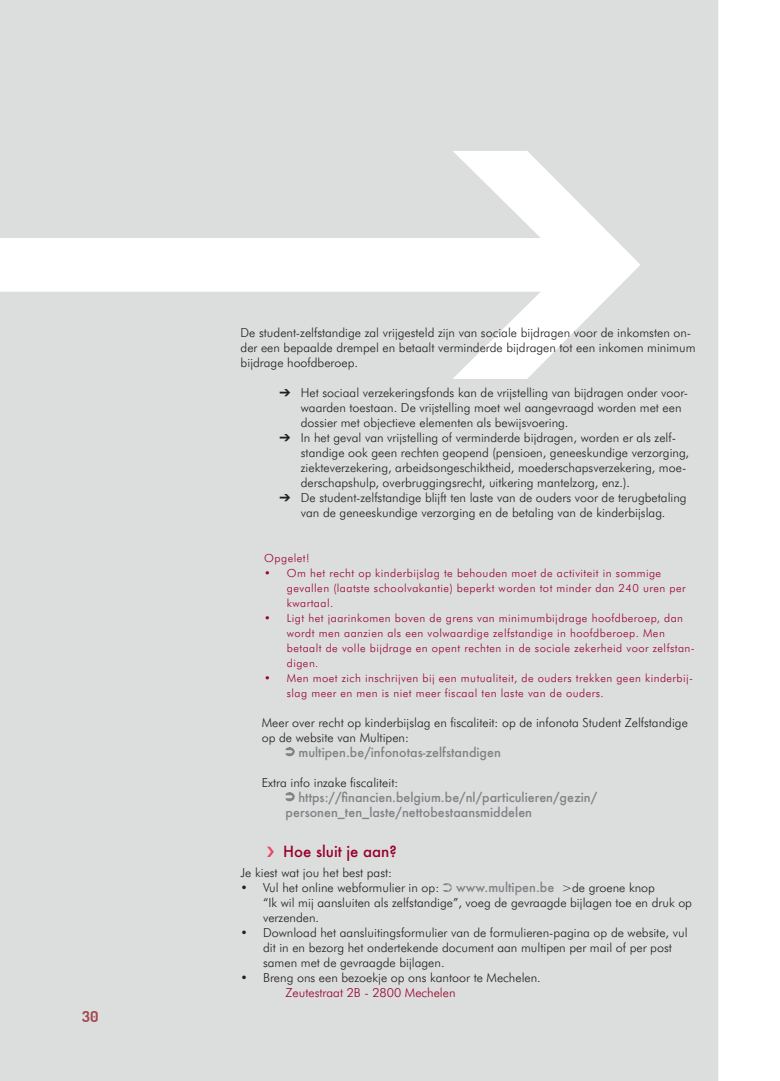
<style>
.page{position:relative;width:780px;height:1081px;background:#fff}
.page>*{position:absolute;margin:0;border:0;box-sizing:border-box;transform-origin:0 0}
.t1{font:500 15px "Futura";color:#98012d}
.t2{font:700 15px "Dosis";color:#98012d}
.t3{font:300 12.5px/15px "Futura BT";color:#231f20}
.t4{font:500 12.5px/15px "Futura";color:#808285}
.t5{font:300 12.5px "Futura BT";color:#98012d}
.t6{font:300 11.25px/15px "Futura BT";letter-spacing:.04em;color:#98012d}
.s1{color:#808285}
.s2{font-family:"Futura";font-weight:500;color:#808285}
</style>
<div class="page">
<div style="left:0;top:0;width:718px;height:1081px;background:#dcdddd"></div>
<div style="left:83px;top:1011px;width:15px;height:11px;background:#dcdddd"></div>
<svg style="left:0;top:151px;width:640px;height:228px;fill:#dcdddd"></svg>
<svg style="left:285px;top:745px;width:10px;height:13px"></svg>
<svg style="left:285px;top:790px;width:10px;height:13px"></svg>
<svg style="left:267px;top:846px;width:7px;height:11px"></svg>
<p class="t2" style="left:82px;top:1006px;width:18px">30</p>
<p class="t3" style="left:240px;top:324px;width:456px">De student-zelfstandige zal vrijgesteld zijn van sociale bijdragen voor de inkomsten on&shy;der een bepaalde drempel en betaalt verminderde bijdragen tot een inkomen minimum bijdrage hoofdberoep.</p>
<p class="t3" style="left:301px;top:384px;width:389px;text-indent:-21px">➔ Het sociaal verzekeringsfonds kan de vrijstelling van bijdragen onder voor&shy;waarden toestaan. De vrijstelling moet wel aangevraagd worden met een dossier met objectieve elementen als bewijsvoering.</p>
<p class="t3" style="left:301px;top:429px;width:390px;text-indent:-21px">➔ In het geval van vrijstelling of verminderde bijdragen, worden er als zelf&shy;standige ook geen rechten geopend (pensioen, geneeskundige verzorging, ziekteverzekering, arbeidsongeschiktheid, moederschapsverzekering, moe&shy;derschapshulp, overbruggingsrecht, uitkering mantelzorg, enz.).</p>
<p class="t3" style="left:279px;top:489px;width:408px;text-align:center">➔ De student-zelfstandige blijft ten laste van de ouders voor de terugbetaling van de geneeskundige verzorging en de betaling van de kinderbijslag.</p>
<p class="t6" style="left:264px;top:550px;width:47px">Opgelet!</p>
<p class="t6" style="left:287px;top:565px;width:400px;text-indent:-22px">• Om het recht op kinderbijslag te behouden moet de activiteit in sommige gevallen (laatste schoolvakantie) beperkt worden tot minder dan 240 uren per kwartaal.</p>
<p class="t6" style="left:287px;top:610px;width:409px;text-indent:-22px">• Ligt het jaarinkomen boven de grens van minimumbijdrage hoofdberoep, dan wordt men aanzien als een volwaardige zelfstandige in hoofdberoep. Men betaalt de volle bijdrage en opent rechten in de sociale zekerheid voor zelfstan&shy;digen.</p>
<p class="t6" style="left:287px;top:670px;width:408px;text-indent:-22px">• Men moet zich inschrijven bij een mutualiteit, de ouders trekken geen kinderbij&shy;slag meer en men is niet meer fiscaal ten laste van de ouders.</p>
<p class="t3" style="left:262px;top:714px;width:427px">Meer over recht op kinderbijslag en fiscaliteit: op de infonota Student Zelfstandige op de website van Multipen:</p>
<p class="t4" style="left:298px;top:744px;width:204px">multipen.be/infonotas-zelfstandigen</p>
<p class="t3" style="left:262px;top:774px;width:138px">Extra info inzake fiscaliteit:</p>
<p class="t4" style="left:285px;top:789px;width:313px;text-indent:13px">https://financien.belgium.be/nl/particulieren/gezin/ personen_ten_laste/nettobestaansmiddelen</p>
<p class="t1" style="left:283px;top:841px;width:115px">Hoe sluit je aan?</p>
<p class="t3" style="left:240px;top:864px;width:153px">Je kiest wat jou het best past:</p>
<p class="t3" style="left:263px;top:879px;width:430px;text-indent:-22px">• Vul het online webformulier in op: <span class="s1">➲</span> <span class="s2">www.multipen.be</span> &gt;de groene knop<br>“Ik wil mij aansluiten als zelfstandige”, voeg de gevraagde bijlagen toe en druk op verzenden.</p>
<p class="t3" style="left:263px;top:924px;width:426px;text-indent:-22px">• Download het aansluitingsformulier van de formulieren-pagina op de website, vul dit in en bezorg het ondertekende document aan multipen per mail of per post samen met de gevraagde bijlagen.</p>
<p class="t3" style="left:240px;top:969px;width:302px">• Breng ons een bezoekje op ons kantoor te Mechelen.</p>
<p class="t5" style="left:285px;top:984px;width:171px">Zeutestraat 2B - 2800 Mechelen</p>
</div>
